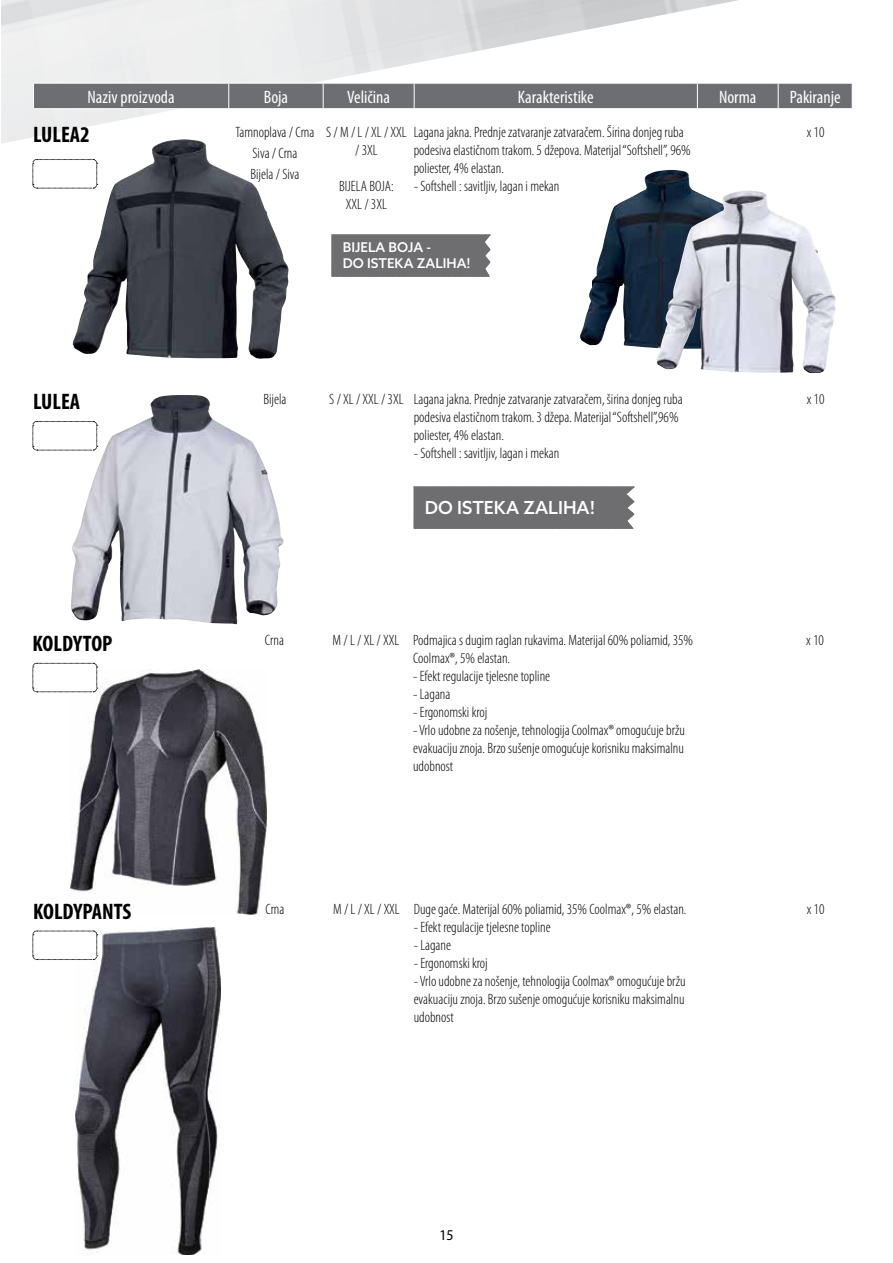
<style>
.page{position:relative;width:893px;height:1263px;background:#fff}
.page>*{position:absolute;margin:0;border:0;box-sizing:border-box;transform-origin:0 0}
.t1{font:700 condensed 22.5px "Myriad Pro";color:#000}
.t2{font:condensed 18px "Myriad Pro";color:#fff}
.t3{font:500 18px "Azo Sans";color:#fff}
.t4{font:300 condensed 15px/18px "Myriad Pro";color:#000;text-align:center}
.t5{font:semi-condensed 15px "Myriad Pro";color:#000}
.t6{font:500 13.5px/16.2px "Azo Sans";color:#fff}
</style>
<div class="page">
<div style="left:33px;top:83px;width:820px;height:25px;background:#6d6e71"></div>
<img style="left:76px;top:927px;width:144px;height:327px">
<img style="left:71px;top:670px;width:195px;height:244px">
<img style="left:73px;top:139px;width:181px;height:219px">
<svg style="left:32px;top:159px;width:66px;height:30px"></svg>
<svg style="left:32px;top:421px;width:39px;height:30px"></svg>
<svg style="left:32px;top:663px;width:66px;height:29px"></svg>
<svg style="left:32px;top:930px;width:66px;height:30px"></svg>
<img style="left:580px;top:170px;width:115px;height:178px">
<img style="left:656px;top:191px;width:151px;height:182px">
<img style="left:71px;top:395px;width:166px;height:229px">
<div style="left:413px;top:486px;width:222px;height:43px;background:#6e6e70"></div>
<div style="left:331px;top:234px;width:160px;height:43px;background:#6e6e70"></div>
<p class="t2" style="left:88px;top:86px;width:89px">Naziv proizvoda</p>
<p class="t2" style="left:264px;top:86px;width:26px">Boja</p>
<p class="t2" style="left:347px;top:86px;width:44px">Veličina</p>
<p class="t2" style="left:518px;top:86px;width:77px">Karakteristike</p>
<p class="t2" style="left:719px;top:86px;width:39px">Norma</p>
<p class="t2" style="left:790px;top:86px;width:53px">Pakiranje</p>
<p class="t4" style="left:414px;top:123px;width:279px;text-align:left">Lagana jakna. Prednje zatvaranje zatvaračem. Širina donjeg ruba podesiva elastičnom trakom. 5 džepova. Materijal “Softshell”, 96% poliester, 4% elastan.</p>
<p class="t4" style="left:414px;top:177px;width:147px">- Softshell : savitljiv, lagan i mekan</p>
<h1 class="t1" style="left:33px;top:121px;width:58px">LULEA2</h1>
<p class="t4" style="left:236px;top:121px;width:80px;line-height:21px">Tamnoplava / Crna<br>Siva / Crna<br>Bijela / Siva</p>
<p class="t4" style="left:326px;top:123px;width:82px">S / M / L / XL / XXL / 3XL</p>
<p class="t4" style="left:339px;top:177px;width:56px">BIJELA BOJA:<br>XXL / 3XL</p>
<p class="t6" style="left:343px;top:239px;width:129px">BIJELA BOJA -<br>DO ISTEKA ZALIHA!</p>
<h1 class="t1" style="left:33px;top:388px;width:49px">LULEA</h1>
<p class="t4" style="left:263px;top:390px;width:24px">Bijela</p>
<p class="t4" style="left:414px;top:390px;width:270px;text-align:left;text-indent:-84px">S / XL / XXL / 3XL Lagana jakna. Prednje zatvaranje zatvaračem, širina donjeg ruba podesiva elastičnom trakom. 3 džepa. Materijal “Softshell”,96% poliester, 4% elastan.</p>
<p class="t4" style="left:414px;top:444px;width:147px">- Softshell : savitljiv, lagan i mekan</p>
<p class="t3" style="left:425px;top:496px;width:172px">DO ISTEKA ZALIHA!</p>
<h1 class="t1" style="left:33px;top:629px;width:81px">KOLDYTOP</h1>
<p class="t4" style="left:265px;top:631px;width:20px">Crna</p>
<p class="t4" style="left:413px;top:631px;width:281px;text-align:left;text-indent:-81px">M / L / XL / XXL Podmajica s dugim raglan rukavima. Materijal 60% poliamid, 35%<br>Coolmax®, 5% elastan.</p>
<p class="t4" style="left:413px;top:667px;width:139px">- Efekt regulacije tjelesne topline</p>
<p class="t4" style="left:413px;top:685px;width:39px">- Lagana</p>
<p class="t4" style="left:413px;top:703px;width:75px">- Ergonomski kroj</p>
<p class="t4" style="left:413px;top:721px;width:273px;text-align:justify">- Vrlo udobne za nošenje, tehnologija Coolmax® omogućuje bržu evakuaciju znoja. Brzo sušenje omogućuje korisniku maksimalnu udobnost</p>
<h1 class="t1" style="left:33px;top:898px;width:100px">KOLDYPANTS</h1>
<p class="t4" style="left:265px;top:900px;width:20px">Crna</p>
<p class="t4" style="left:333px;top:900px;width:355px">M / L / XL / XXL Duge gaće. Materijal 60% poliamid, 35% Coolmax®, 5% elastan.</p>
<p class="t4" style="left:414px;top:918px;width:139px">- Efekt regulacije tjelesne topline</p>
<p class="t4" style="left:414px;top:936px;width:39px">- Lagane</p>
<p class="t4" style="left:414px;top:954px;width:75px">- Ergonomski kroj</p>
<p class="t4" style="left:414px;top:972px;width:273px;text-align:justify">- Vrlo udobne za nošenje, tehnologija Coolmax® omogućuje bržu evakuaciju znoja. Brzo sušenje omogućuje korisniku maksimalnu udobnost</p>
<p class="t5" style="left:439px;top:1226px;width:16px">15</p>
<p class="t4" style="left:807px;top:123px;width:19px">x 10</p>
<p class="t4" style="left:807px;top:390px;width:19px">x 10</p>
<p class="t4" style="left:806px;top:631px;width:19px">x 10</p>
<p class="t4" style="left:807px;top:900px;width:19px">x 10</p>
</div>
